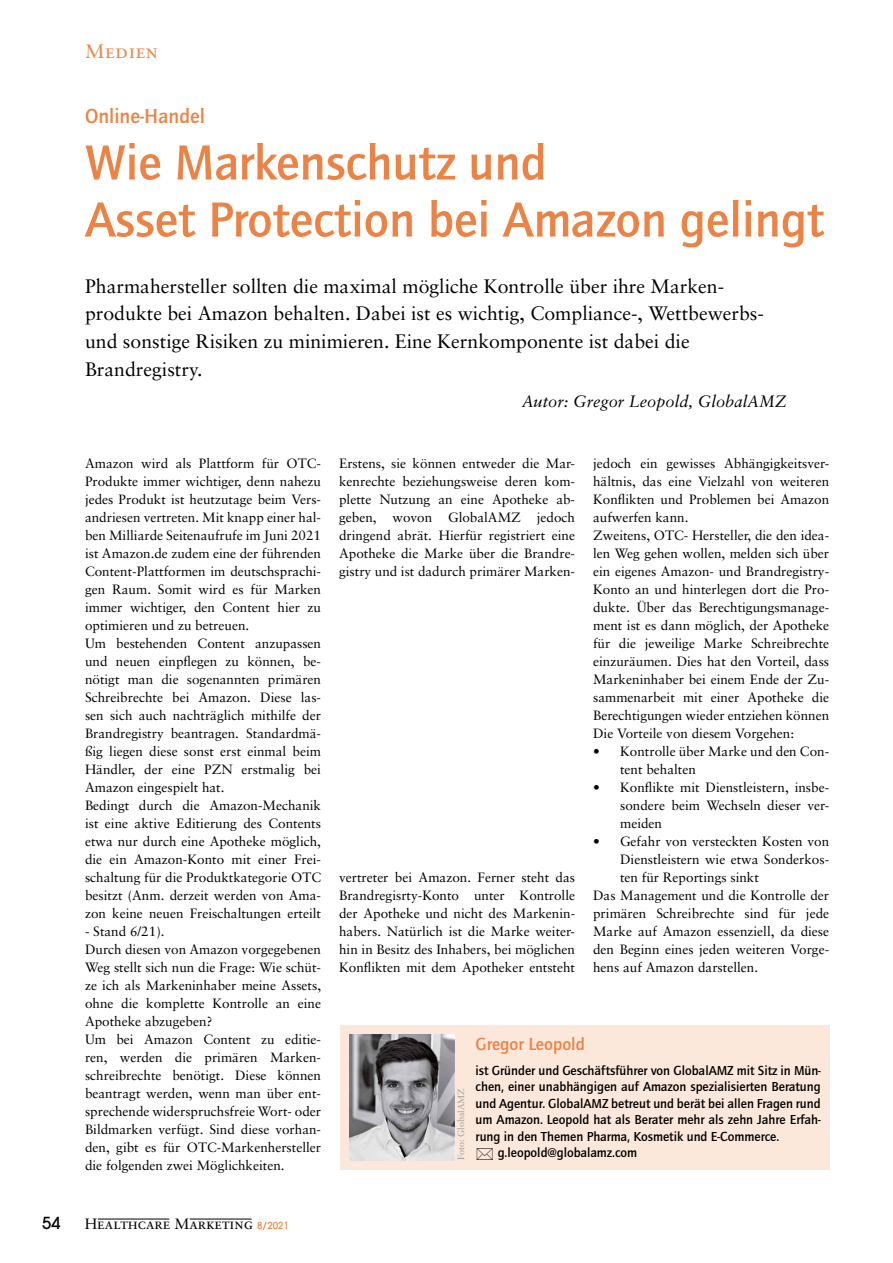
<style>
.page{position:relative;width:893px;height:1263px;background:#fff}
.page>*{position:absolute;margin:0;border:0;box-sizing:border-box;transform-origin:0 0}
.t1{font:500 51px/57px "Quay Sans ITC Std";color:#ec8344}
.t2{font:500 21px "Quay Sans ITC Std";color:#ec8344}
.t3{font:19.5px/27.8px "Sabon";color:#000}
.t4{font:19.5px "Sabon Roman SC";letter-spacing:.025em;color:#ec8344}
.t5{font:500 18px "Quay Sans ITC Std";color:#ec8344}
.t6{font:italic 16.5px "Sabon";color:#000}
.t7{font:500 16.5px "Avant Garde";color:#000}
.t8{font:15px "Sabon Roman SC";color:#000}
.t9{font:13.5px/18px "Sabon";color:#000}
.t10{font:500 13.5px/16.5px "Quay Sans ITC Std";color:#000;text-align:justify}
.t11{font:9px "Sabon";color:#9d9d9c}
.s1{font-family:"Avant Garde";font-weight:500;font-size:9.75px;color:#ec8344}
</style>
<div class="page">
<hr style="left:98px;top:1219px;width:71px;height:1px;background:#000">
<hr style="left:190px;top:1219px;width:62px;height:1px;background:#000">
<div style="left:340px;top:1025px;width:489px;height:144px;background:#fce8da"></div>
<img style="left:350px;top:1035px;width:104px;height:125px">
<h3 class="t4" style="left:85px;top:39px;width:74px">Medien</h3>
<h2 class="t2" style="left:85px;top:103px;width:121px">Online-Handel</h2>
<h1 class="t1" style="left:85px;top:134px;width:740px">Wie Markenschutz und<br>Asset Protection bei Amazon gelingt</h1>
<p class="t3" style="left:85px;top:272px;width:680px">Pharmahersteller sollten die maximal mögliche Kontrolle über ihre Marken&shy;produkte bei Amazon behalten. Dabei ist es wichtig, Compliance-, Wettbewerbs&shy;und sonstige Risiken zu minimieren. Eine Kernkomponente ist dabei die Brandregistry.</p>
<p class="t6" style="left:522px;top:392px;width:266px">Autor: Gregor Leopold, GlobalAMZ</p>
<p class="t9" style="left:85px;top:454px;width:238px">Amazon wird als Plattform für OTC-Produkte immer wichtiger, denn nahezu jedes Produkt ist heutzutage beim Vers&shy;andriesen vertreten. Mit knapp einer hal&shy;ben Milliarde Seitenaufrufe im Juni 2021 ist Amazon.de zudem eine der führenden Content-Plattformen im deutschsprachi&shy;gen Raum. Somit wird es für Marken immer wichtiger, den Content hier zu optimieren und zu betreuen.<br>Um bestehenden Content anzupassen und neuen einpflegen zu können, be&shy;nötigt man die sogenannten primären Schreibrechte bei Amazon. Diese las&shy;sen sich auch nachträglich mithilfe der Brandregistry beantragen. Standardmä&shy;ßig liegen diese sonst erst einmal beim Händler, der eine PZN erstmalig bei Amazon eingespielt hat.<br>Bedingt durch die Amazon-Mechanik ist eine aktive Editierung des Contents etwa nur durch eine Apotheke möglich, die ein Amazon-Konto mit einer Frei&shy;schaltung für die Produktkategorie OTC besitzt (Anm. derzeit werden von Ama&shy;zon keine neuen Freischaltungen erteilt</p>
<p class="t9" style="left:85px;top:922px;width:238px">- Stand 6/21).<br>Durch diesen von Amazon vorgegebenen Weg stellt sich nun die Frage: Wie schüt&shy;ze ich als Markeninhaber meine Assets, ohne die komplette Kontrolle an eine Apotheke abzugeben?<br>Um bei Amazon Content zu editie&shy;ren, werden die primären Marken&shy;schreibrechte benötigt. Diese können beantragt werden, wenn man über ent&shy;sprechende widerspruchsfreie Wort- oder Bildmarken verfügt. Sind diese vorhan&shy;den, gibt es für OTC-Markenhersteller die folgenden zwei Möglichkeiten.</p>
<p class="t7" style="left:42px;top:1213px;width:20px">54</p>
<p class="t8" style="left:85px;top:1215px;width:206px">Healthcare Marketing <span class="s1">8/2021</span></p>
<p class="t9" style="left:339px;top:454px;width:238px;text-align:justify">Erstens, sie können entweder die Mar&shy;kenrechte beziehungsweise deren kom&shy;plette Nutzung an eine Apotheke ab&shy;geben, wovon GlobalAMZ jedoch dringend abrät. Hierfür registriert eine Apotheke die Marke über die Brandre&shy;gistry und ist dadurch primärer Marken-</p>
<p class="t9" style="left:339px;top:868px;width:238px;text-align:justify">vertreter bei Amazon. Ferner steht das Brandregisrty-Konto unter Kontrolle der Apotheke und nicht des Markenin&shy;habers. Natürlich ist die Marke weiter&shy;hin in Besitz des Inhabers, bei möglichen Konflikten mit dem Apotheker entsteht</p>
<p class="t9" style="left:593px;top:454px;width:238px">jedoch ein gewisses Abhängigkeitsver&shy;hältnis, das eine Vielzahl von weiteren Konflikten und Problemen bei Amazon aufwerfen kann.<br>Zweitens, OTC- Hersteller, die den idea&shy;len Weg gehen wollen, melden sich über ein eigenes Amazon- und Brandregistry-Konto an und hinterlegen dort die Pro&shy;dukte. Über das Berechtigungsmanage&shy;ment ist es dann möglich, der Apotheke für die jeweilige Marke Schreibrechte einzuräumen. Dies hat den Vorteil, dass Markeninhaber bei einem Ende der Zu&shy;sammenarbeit mit einer Apotheke die Berechtigungen wieder entziehen können Die Vorteile von diesem Vorgehen:</p>
<p class="t9" style="left:620px;top:742px;width:211px;text-indent:-27px">• Kontrolle über Marke und den Con&shy;tent behalten</p>
<p class="t9" style="left:620px;top:778px;width:211px;text-align:justify;text-indent:-27px">• Konflikte mit Dienstleistern, insbe&shy;sondere beim Wechseln dieser ver&shy;meiden</p>
<p class="t9" style="left:593px;top:832px;width:238px">• Gefahr von versteckten Kosten von</p>
<p class="t9" style="left:620px;top:850px;width:211px">Dienstleistern wie etwa Sonderkos-</p>
<p class="t9" style="left:620px;top:868px;width:140px">ten für Reportings sinkt</p>
<p class="t9" style="left:593px;top:886px;width:238px">Das Management und die Kontrolle der</p>
<p class="t9" style="left:593px;top:904px;width:238px">primären Schreibrechte sind für jede</p>
<p class="t9" style="left:593px;top:922px;width:238px">Marke auf Amazon essenziell, da diese</p>
<p class="t9" style="left:593px;top:940px;width:238px">den Beginn eines jeden weiteren Vorge-</p>
<p class="t9" style="left:593px;top:958px;width:166px">hens auf Amazon darstellen.</p>
<p class="t11" style="left:456px;top:1159px;width:73px;rotate:-90deg">Foto: GlobalAMZ</p>
<h3 class="t5" style="left:476px;top:1033px;width:111px">Gregor Leopold</h3>
<p class="t10" style="left:476px;top:1062px;width:347px">ist Gründer und Geschäftsführer von GlobalAMZ mit Sitz in Mün&shy;chen, einer unabhängigen auf Amazon spezialisierten Beratung und Agentur. GlobalAMZ betreut und berät bei allen Fragen rund um Amazon. Leopold hat als Berater mehr als zehn Jahre Erfah&shy;rung in den Themen Pharma, Kosmetik und E-Commerce.</p>
<p class="t10" style="left:498px;top:1144px;width:141px">g.leopold@globalamz.com</p>
</div>
